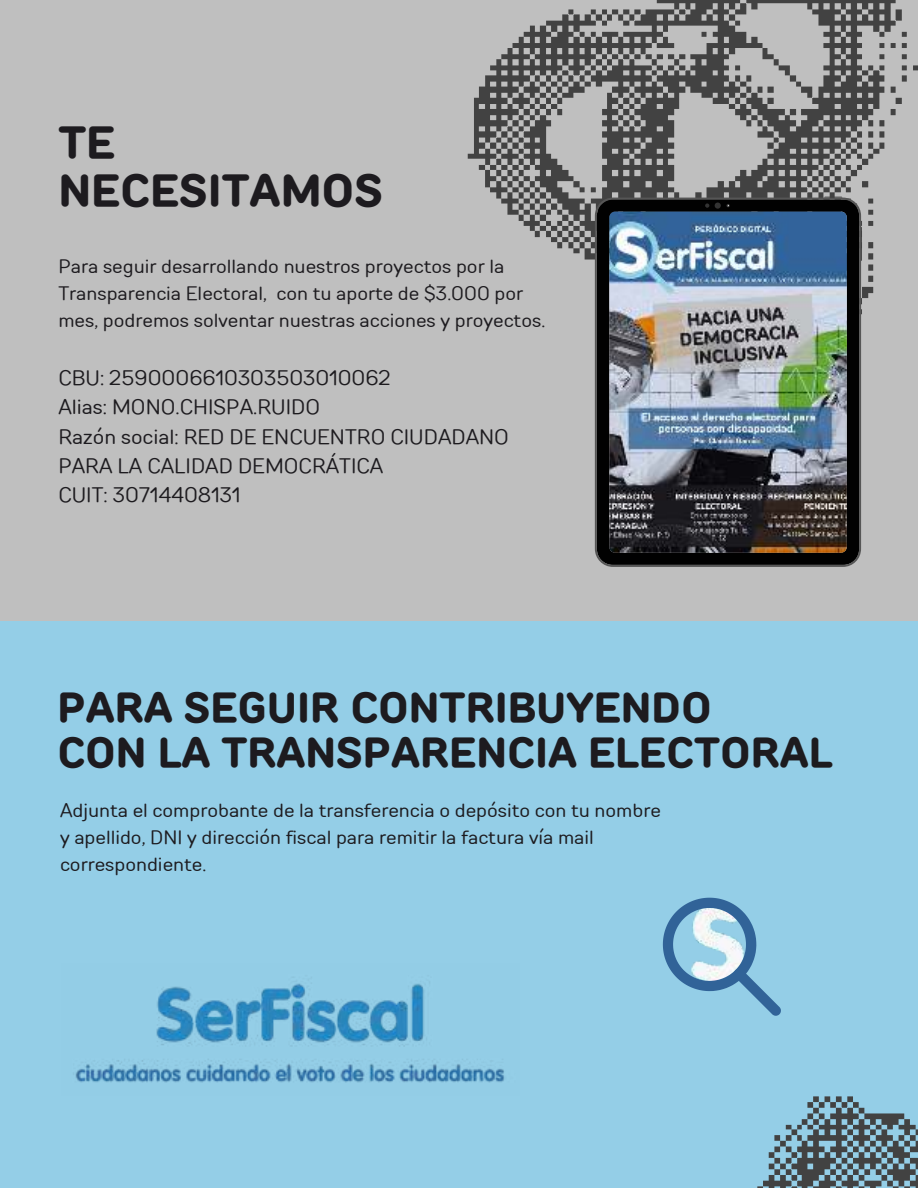
<style>
.page{position:relative;width:918px;height:1188px;background:#bfbfbf}
.page>*{position:absolute;margin:0;border:0;box-sizing:border-box;transform-origin:0 0}
.t1{font:700 45px/48.3px "TT Rounds Neue";color:#1d1b1f}
.t2{font:700 42px/45px "TT Rounds Neue";color:#1d1b1f}
.t3{font:21px/29.2px "TT Rounds Neue";color:#1d1b1f}
.t4{font:19.5px/27px "TT Rounds Neue";color:#1d1b1f}
</style>
<div class="page">
<div style="left:0;top:621px;width:918px;height:567px;background:#94cee7"></div>
<svg style="left:757px;top:1096px;width:161px;height:92px"></svg>
<img style="left:75px;top:982px;width:430px;height:101px">
<svg style="left:663px;top:898px;width:118px;height:118px"></svg>
<svg style="left:468px;top:0;width:450px;height:381px"></svg>
<svg style="left:595px;top:198px;width:266px;height:369px;background:#111"></svg>
<img style="left:609px;top:212px;width:238px;height:341px;border-radius:6px">
<svg style="left:705px;top:203px;width:4px;height:5px"></svg>
<svg style="left:715px;top:203px;width:15px;height:6px"></svg>
<svg style="left:861px;top:227px;width:1px;height:34px"></svg>
<svg style="left:824px;top:197px;width:18px;height:1px"></svg>
<h1 class="t1" style="left:58px;top:118px;width:326px">TE<br>NECESITAMOS</h1>
<p class="t4" style="left:58px;top:252px;width:488px">Para seguir desarrollando nuestros proyectos por la<br>Transparencia Electoral, con tu aporte de $3.000 por mes, podremos solventar nuestras acciones y proyectos.</p>
<p class="t3" style="left:58px;top:363px;width:452px">CBU: 2590006610303503010062<br>Alias: MONO.CHISPA.RUIDO<br>Razón social: RED DE ENCUENTRO CIUDADANO<br>PARA LA CALIDAD DEMOCRÁTICA<br>CUIT: 30714408131</p>
<h2 class="t2" style="left:57px;top:686px;width:777px">PARA SEGUIR CONTRIBUYENDO<br>CON LA TRANSPARENCIA ELECTORAL</h2>
<p class="t4" style="left:60px;top:796px;width:602px">Adjunta el comprobante de la transferencia o depósito con tu nombre y apellido, DNI y dirección fiscal para remitir la factura vía mail correspondiente.</p>
</div>
